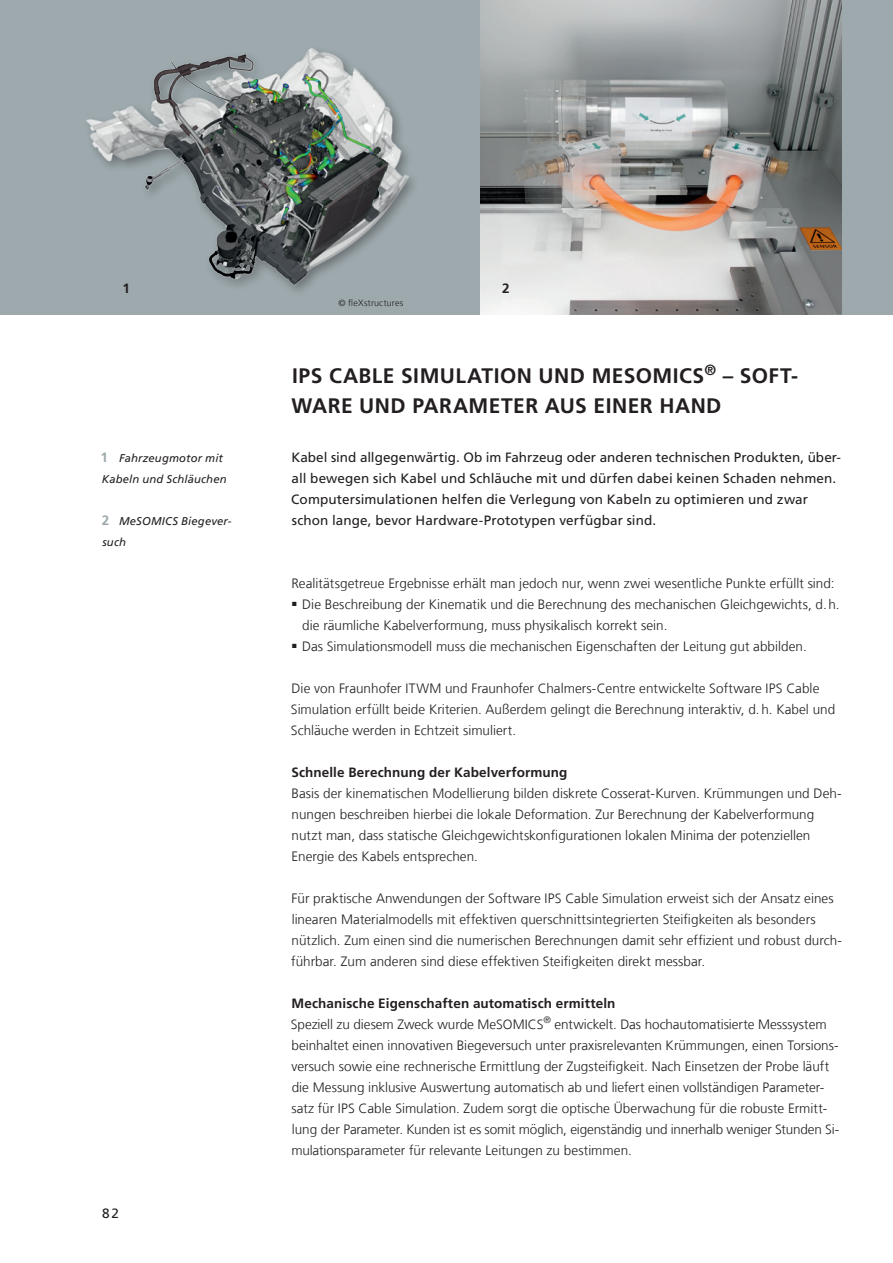
<style>
.page{position:relative;width:893px;height:1263px;background:#fff}
.page>*{position:absolute;margin:0;border:0;box-sizing:border-box;transform-origin:0 0}
.t1{font:700 21px/30px "Frutiger LT Com";letter-spacing:.02em;color:#231f20}
.t2{font:300 13.5px/21px "Frutiger LT Com";color:#231f20}
.t3{font:13.5px/21px "Frutiger LT Com";letter-spacing:.005em;color:#231f20}
.t4{font:700 13.5px "Frutiger LT Com";letter-spacing:.01em;color:#231f20}
.t5{font:italic 11.25px/21px "Frutiger LT Com";letter-spacing:.015em;color:#231f20}
.t6{font:300 9px "Frutiger LT Com";letter-spacing:.02em;color:#231f20}
.s1{font-weight:700;font-style:normal;font-size:13.5px;color:#9da9ad}
.s2{font-weight:700}
</style>
<div class="page">
<div style="left:0;top:0;width:893px;height:315px;background:#9da9ad"></div>
<img style="left:480px;top:0;width:362px;height:315px">
<img style="left:86px;top:48px;width:328px;height:243px">
<p class="t4" style="left:122px;top:281px;width:9px">1</p>
<p class="t4" style="left:502px;top:281px;width:9px">2</p>
<p class="t6" style="left:338px;top:298px;width:66px">© fleXstructures</p>
<p class="t5" style="left:100px;top:447px;width:128px"><span class="s1">1</span> Fahrzeugmotor mit<br>Kabeln und Schläuchen</p>
<p class="t5" style="left:102px;top:510px;width:131px"><span class="s1">2</span> MeSOMICS Biegever&shy;such</p>
<p class="t3" style="left:102px;top:1202px;width:18px">82</p>
<h1 class="t1" style="left:291px;top:361px;width:508px">IPS CABLE SIMULATION UND MESOMICS<sup>®</sup> – SOFT-<br>WARE UND PARAMETER AUS EINER HAND</h1>
<p class="t3" style="left:291px;top:446px;width:551px">Kabel sind allgegenwärtig. Ob im Fahrzeug oder anderen technischen Produkten, über&shy;all bewegen sich Kabel und Schläuche mit und dürfen dabei keinen Schaden nehmen.<br>Computersimulationen helfen die Verlegung von Kabeln zu optimieren und zwar schon lange, bevor Hardware-Prototypen verfügbar sind.</p>
<p class="t2" style="left:291px;top:573px;width:544px">Realitätsgetreue Ergebnisse erhält man jedoch nur, wenn zwei wesentliche Punkte erfüllt sind:</p>
<p class="t2" style="left:302px;top:594px;width:539px;text-indent:-10px">■ Die Beschreibung der Kinematik und die Berechnung des mechanischen Gleichgewichts, d.h. die räumliche Kabelverformung, muss physikalisch korrekt sein.</p>
<p class="t2" style="left:292px;top:636px;width:516px">■ Das Simulationsmodell muss die mechanischen Eigenschaften der Leitung gut abbilden.</p>
<p class="t2" style="left:291px;top:678px;width:546px">Die von Fraunhofer ITWM und Fraunhofer Chalmers-Centre entwickelte Software IPS Cable<br>Simulation erfüllt beide Kriterien. Außerdem gelingt die Berechnung interaktiv, d.h. Kabel und<br>Schläuche werden in Echtzeit simuliert.</p>
<p class="t4" style="left:291px;top:764px;width:277px">Schnelle Berechnung der Kabelverformung</p>
<p class="t2" style="left:291px;top:783px;width:552px">Basis der kinematischen Modellierung bilden diskrete Cosserat-Kurven. Krümmungen und Deh&shy;nungen beschreiben hierbei die lokale Deformation. Zur Berechnung der Kabelverformung nutzt man, dass statische Gleichgewichtskonfigurationen lokalen Minima der potenziellen Energie des Kabels entsprechen.</p>
<p class="t2" style="left:291px;top:888px;width:552px">Für praktische Anwendungen der Software IPS Cable Simulation erweist sich der Ansatz eines linearen Materialmodells mit effektiven querschnittsintegrierten Steifigkeiten als besonders nützlich. Zum einen sind die numerischen Berechnungen damit sehr effizient und robust durch&shy;führbar. Zum anderen sind diese effektiven Steifigkeiten direkt messbar.</p>
<p class="t2" style="left:291px;top:993px;width:550px"><span class="s2">Mechanische Eigenschaften automatisch ermitteln<br></span>Speziell zu diesem Zweck wurde MeSOMICS<sup>®</sup> entwickelt. Das hochautomatisierte Messsystem beinhaltet einen innovativen Biegeversuch unter praxisrelevanten Krümmungen, einen Torsions&shy;versuch sowie eine rechnerische Ermittlung der Zugsteifigkeit. Nach Einsetzen der Probe läuft die Messung inklusive Auswertung automatisch ab und liefert einen vollständigen Parameter&shy;satz für IPS Cable Simulation. Zudem sorgt die optische Überwachung für die robuste Ermitt&shy;lung der Parameter. Kunden ist es somit möglich, eigenständig und innerhalb weniger Stunden Si&shy;mulationsparameter für relevante Leitungen zu bestimmen.</p>
</div>
